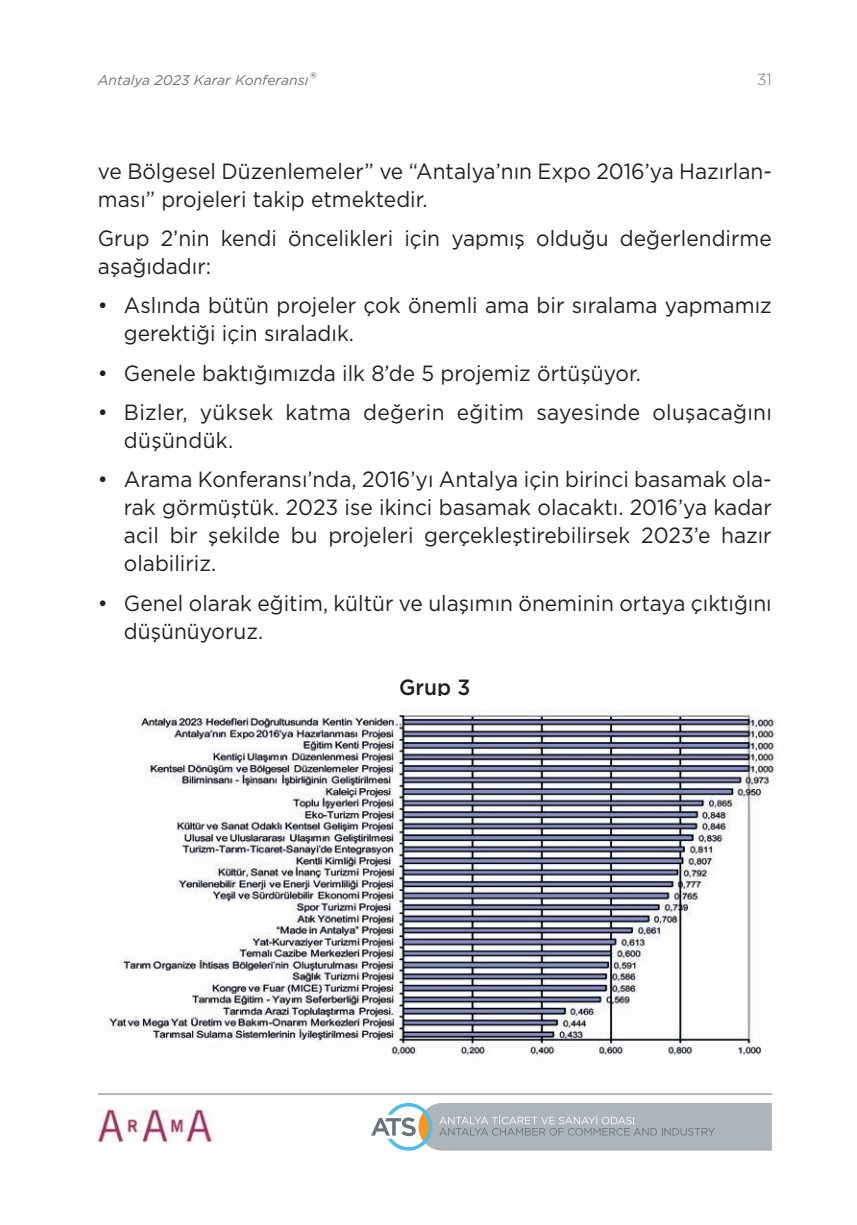
<style>
.page{position:relative;width:857px;height:1225px;background:#fff}
.page>*{position:absolute;margin:0;border:0;box-sizing:border-box;transform-origin:0 0}
.t1{font:22px/28px "Gotham";color:#231f20;scale:.95 1}
.t2{font:500 22px "Gotham";color:#231f20;scale:.95 1}
.t3{font:300 16px "Gotham";color:#6a747b}
.t4{font:italic 14px "Gotham";color:#6a747b}
.s1{font-size:18px}
</style>
<div class="page">
<svg style="left:371px;top:1103px;width:400px;height:47px;background:#b2babe"></svg>
<hr style="left:98px;top:1093px;width:673px;height:1px;background:#6a747b">
<img style="left:97px;top:1107px;width:116px;height:35px">
<img style="left:108px;top:711px;width:668px;height:344px">
<p class="t4" style="left:98px;top:71px;width:219px">Antalya 2023 Karar Konferansı<span class="s1">®</span></p>
<p class="t3" style="left:756px;top:70px;width:17px">31</p>
<p class="t1" style="left:98px;top:156px;width:710px">ve Bölgesel Düzenlemeler” ve “Antalya’nın Expo 2016’ya Hazırlan&shy;ması” projeleri takip etmektedir.</p>
<p class="t1" style="left:98px;top:224px;width:710px">Grup 2’nin kendi öncelikleri için yapmış olduğu değerlendirme aşağıdadır:</p>
<p class="t1" style="left:124px;top:291px;width:683px;text-indent:-26px">• Aslında bütün projeler çok önemli ama bir sıralama yapmamız gerektiği için sıraladık.</p>
<p class="t1" style="left:98px;top:358px;width:572px">• Genele baktığımızda ilk 8’de 5 projemiz örtüşüyor.</p>
<p class="t1" style="left:124px;top:398px;width:683px;text-indent:-26px">• Bizler, yüksek katma değerin eğitim sayesinde oluşacağını düşündük.</p>
<p class="t1" style="left:124px;top:465px;width:683px;text-align:justify;text-indent:-26px">• Arama Konferansı’nda, 2016’yı Antalya için birinci basamak ola&shy;rak görmüştük. 2023 ise ikinci basamak olacaktı. 2016’ya kadar acil bir şekilde bu projeleri gerçekleştirebilirsek 2023’e hazır olabiliriz.</p>
<p class="t1" style="left:124px;top:588px;width:683px;text-indent:-26px">• Genel olarak eğitim, kültür ve ulaşımın öneminin ortaya çıktığını düşünüyoruz.</p>
<p class="t2" style="left:399px;top:672px;width:76px">Grup 3</p>
</div>
